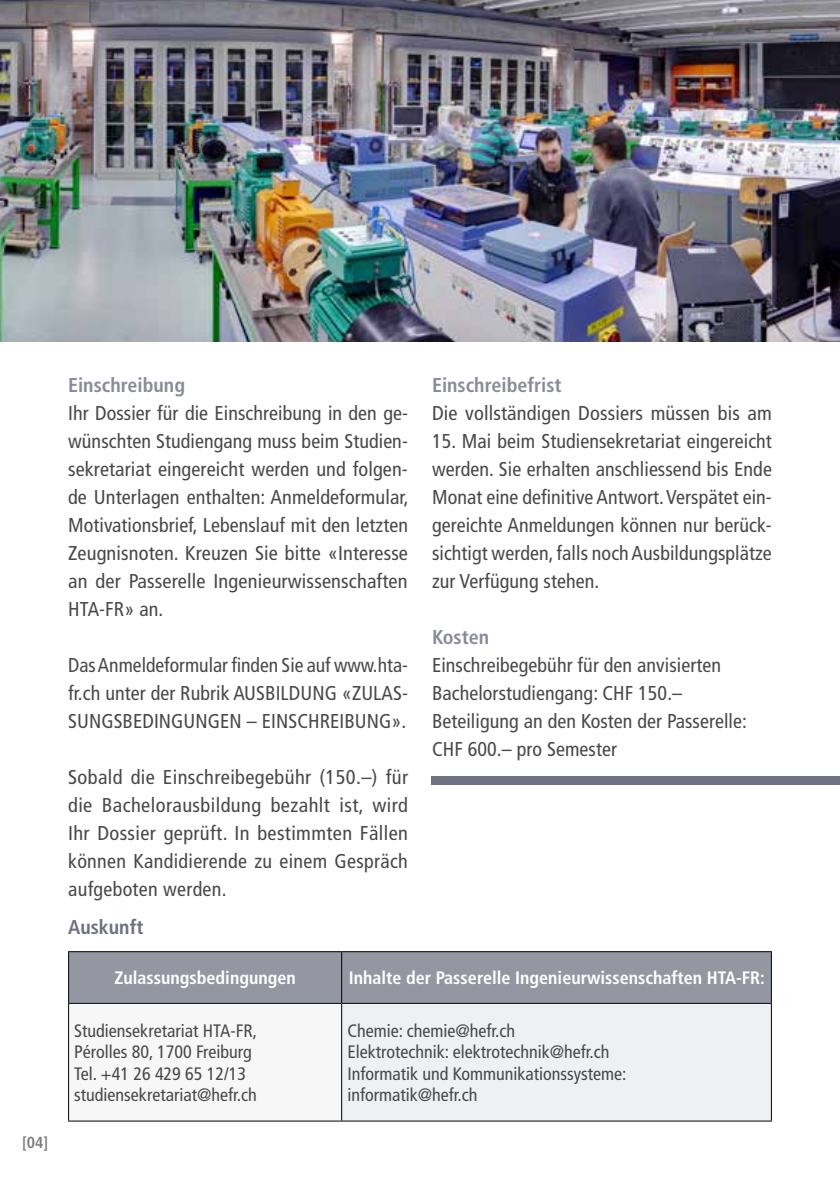
<style>
.page{position:relative;width:840px;height:1191px;background:#fff}
.page>*{position:absolute;margin:0;border:0;box-sizing:border-box;transform-origin:0 0}
.t1{font:condensed 20px/28px "Frutiger";letter-spacing:.005em;color:#484848;text-align:justify}
.t2{font:700 condensed 20px "Frutiger";color:#898c98}
.t3{font:700 condensed 20px "Frutiger";color:#6e7280}
.t4{font:condensed 18px/21.6px "Frutiger";color:#484848}
.t5{font:700 condensed 18px "Frutiger";color:#fff}
.t6{font:700 condensed 16px "Frutiger";color:#7c7c7c}
</style>
<div class="page">
<img style="left:0;top:0;width:839px;height:341px">
<div style="left:431px;top:775px;width:408px;height:9px;background:#6e7280"></div>
<div style="left:69px;top:952px;width:701px;height:51px;background:#9497a2"></div>
<div style="left:69px;top:1003px;width:272px;height:118px;background:#f7f7f8"></div>
<div style="left:341px;top:1003px;width:430px;height:118px;background:#eff0f2"></div>
<hr style="left:68px;top:951px;width:273px;height:1px;background:#000">
<hr style="left:68px;top:952px;width:1px;height:51px;background:#000">
<hr style="left:341px;top:951px;width:430px;height:1px;background:#000">
<hr style="left:341px;top:952px;width:1px;height:51px;background:#000">
<hr style="left:770px;top:952px;width:1px;height:51px;background:#000">
<hr style="left:68px;top:1003px;width:273px;height:1px;background:#000">
<hr style="left:68px;top:1004px;width:1px;height:116px;background:#000">
<hr style="left:341px;top:1003px;width:430px;height:1px;background:#000">
<hr style="left:341px;top:1004px;width:1px;height:116px;background:#000">
<hr style="left:770px;top:1004px;width:1px;height:116px;background:#000">
<hr style="left:341px;top:1120px;width:430px;height:1px;background:#000">
<hr style="left:68px;top:1120px;width:273px;height:1px;background:#000">
<p class="t6" style="left:22px;top:1133px;width:28px">[04]</p>
<p class="t2" style="left:68px;top:373px;width:118px">Einschreibung</p>
<p class="t1" style="left:68px;top:399px;width:342px">Ihr Dossier für die Einschreibung in den ge&shy;wünschten Studiengang muss beim Studien&shy;sekretariat eingereicht werden und folgen&shy;de Unterlagen enthalten: Anmeldeformular, Motivationsbrief, Lebenslauf mit den letzten Zeugnisnoten. Kreuzen Sie bitte «Interesse an der Passerelle Ingenieurwissenschaften HTA-FR» an.</p>
<p class="t1" style="left:68px;top:651px;width:341px">Das Anmeldeformular finden Sie auf www.hta&shy;fr.ch unter der Rubrik AUSBILDUNG «ZULAS-SUNGSBEDINGUNGEN – EINSCHREIBUNG».</p>
<p class="t1" style="left:68px;top:763px;width:341px">Sobald die Einschreibegebühr (150.–) für die Bachelorausbildung bezahlt ist, wird Ihr Dossier geprüft. In bestimmten Fällen können Kandidierende zu einem Gespräch aufgeboten werden.</p>
<p class="t3" style="left:68px;top:915px;width:77px">Auskunft</p>
<p class="t2" style="left:432px;top:373px;width:131px">Einschreibefrist</p>
<p class="t1" style="left:432px;top:399px;width:341px">Die vollständigen Dossiers müssen bis am</p>
<p class="t1" style="left:432px;top:427px;width:341px">15. Mai beim Studiensekretariat eingereicht werden. Sie erhalten anschliessend bis Ende Monat eine definitive Antwort. Verspätet ein&shy;gereichte Anmeldungen können nur berück&shy;sichtigt werden, falls noch Ausbildungsplätze zur Verfügung stehen.</p>
<p class="t2" style="left:432px;top:625px;width:59px">Kosten</p>
<p class="t1" style="left:432px;top:651px;width:316px;text-align:left">Einschreibegebühr für den anvisierten Bachelorstudiengang: CHF 150.– Beteiligung an den Kosten der Passerelle:<br>CHF 600.– pro Semester</p>
<p class="t5" style="left:114px;top:967px;width:183px">Zulassungsbedingungen</p>
<p class="t5" style="left:348px;top:967px;width:417px">Inhalte der Passerelle Ingenieurwissenschaften HTA-FR:</p>
<p class="t4" style="left:74px;top:1019px;width:184px">Studiensekretariat HTA-FR,<br>Pérolles 80, 1700 Freiburg<br>Tel. +41 26 429 65 12/13 studiensekretariat@hefr.ch</p>
<p class="t4" style="left:347px;top:1019px;width:280px">Chemie: chemie@hefr.ch<br>Elektrotechnik: elektrotechnik@hefr.ch<br>Informatik und Kommunikationssysteme: informatik@hefr.ch</p>
</div>
